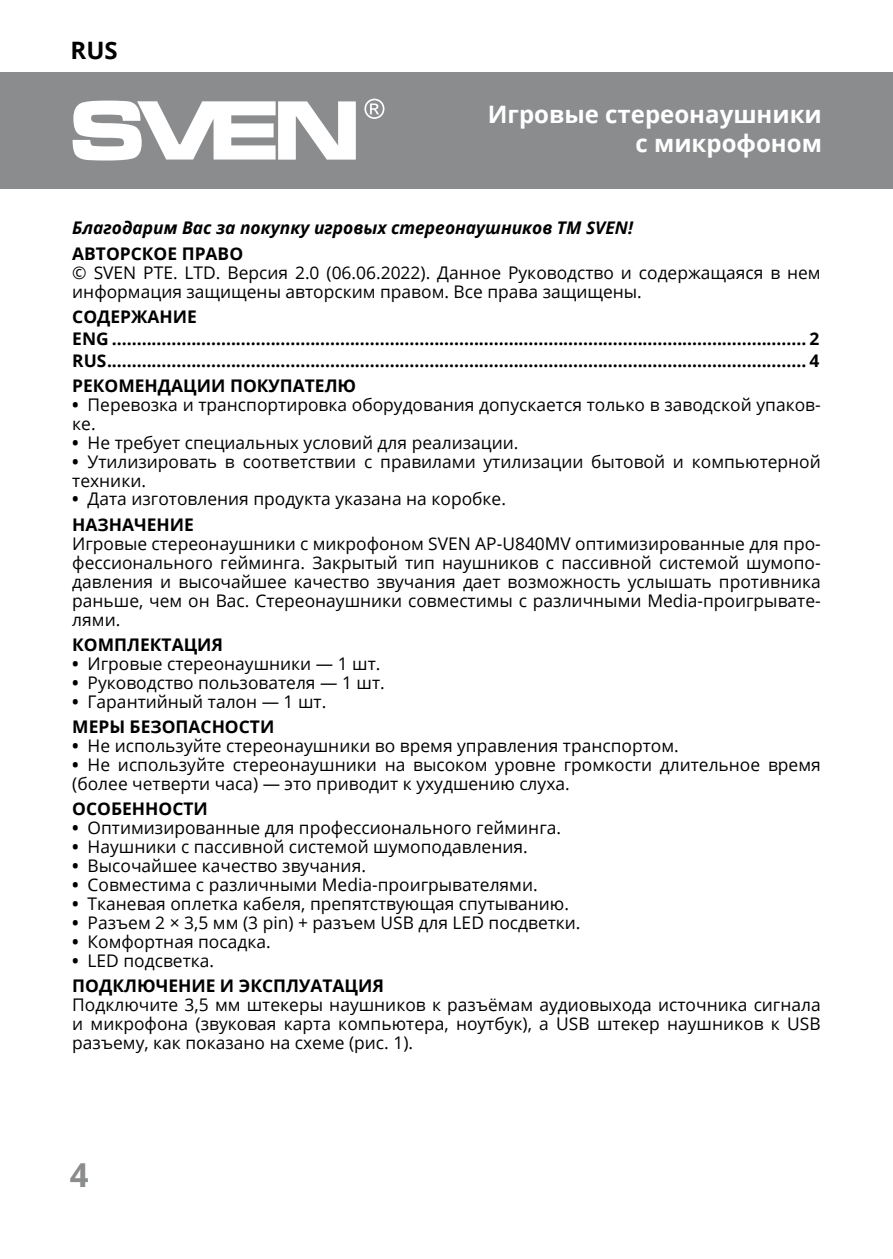
<style>
.page{position:relative;width:893px;height:1259px;background:#fff}
.page>*{position:absolute;margin:0;border:0;box-sizing:border-box;transform-origin:0 0}
.t1{font:700 33px "Open Sans";color:#8a8c8e}
.t2{font:700 24px/28.5px "Open Sans";color:#fff;text-align:right}
.t3{font:700 24px "Open Sans";color:#000}
.t4{font:17.4px/18.9px "Open Sans";color:#000}
.t5{font:700 17.4px/21.6px "Open Sans";color:#000}
.t6{font:italic 700 17.4px "Open Sans";color:#000}
.s1{font-weight:700}
.s2{font-weight:400}
</style>
<div class="page">
<div style="left:0;top:72px;width:893px;height:117px;background:#8a8c8e"></div>
<svg style="left:73px;top:101px;width:283px;height:59px"></svg>
<svg style="left:364px;top:99px;width:20px;height:20px"></svg>
<h2 class="t3" style="left:71px;top:34px;width:49px">RUS</h2>
<h2 class="t2" style="left:488px;top:99px;width:336px">Игровые стереонаушники с микрофоном</h2>
<p class="t6" style="left:72px;top:216px;width:562px">Благодарим Вас за покупку игровых стереонаушников ТМ SVEN!</p>
<p class="t5" style="left:72px;top:242px;width:172px">АВТОРСКОЕ ПРАВО</p>
<p class="t4" style="left:72px;top:263px;width:750px">© SVEN PTE. LTD. Версия 2.0 (06.06.2022). Данное Руководство и содержащаяся в нем информация защищены авторским правом. Все права защищены.</p>
<p class="t5" style="left:72px;top:306px;width:748px">СОДЕРЖАНИЕ<br>ENG ............................................................................................................................................ 2<br>RUS............................................................................................................................................. 4</p>
<p class="t5" style="left:72px;top:374px;width:285px">РЕКОМЕНДАЦИИ ПОКУПАТЕЛЮ</p>
<p class="t4" style="left:72px;top:395px;width:750px"><span class="s1">•</span> Перевозка и транспортировка оборудования допускается только в заводской упаков&shy;ке.</p>
<p class="t4" style="left:72px;top:432px;width:448px"><span class="s1">•</span> Не требует специальных условий для реализации.</p>
<p class="t4" style="left:72px;top:451px;width:750px"><span class="s1">•</span> Утилизировать в соответствии с правилами утилизации бытовой и компьютерной техники.</p>
<p class="t4" style="left:72px;top:486px;width:435px;line-height:25.5px"><span class="s1">•</span> Дата изготовления продукта указана на коробке.<br><span class="s1">НАЗНАЧЕНИЕ</span></p>
<p class="t4" style="left:72px;top:533px;width:750px;text-align:justify">Игровые стереонаушники с микрофоном SVEN AP-U840MV оптимизированные для про&shy;фессионального гейминга. Закрытый тип наушников с пассивной системой шумопо&shy;давления и высочайшее качество звучания дает возможность услышать противника раньше, чем он Вас. Стереонаушники совместимы с различными Media-проигрывате&shy;лями.</p>
<p class="t5" style="left:72px;top:633px;width:152px">КОМПЛЕКТАЦИЯ</p>
<p class="t4" style="left:72px;top:654px;width:310px"><span class="s1">•</span> Игровые стереонаушники ― 1 шт.</p>
<p class="t4" style="left:72px;top:672px;width:314px"><span class="s1">•</span> Руководство пользователя ― 1 шт.</p>
<p class="t4" style="left:72px;top:688px;width:256px;line-height:25.5px"><span class="s1">•</span> Гарантийный талон ― 1 шт.<br><span class="s1">МЕРЫ БЕЗОПАСНОСТИ</span></p>
<p class="t4" style="left:72px;top:736px;width:608px"><span class="s1">•</span> Не используйте стереонаушники во время управления транспортом.</p>
<p class="t4" style="left:72px;top:755px;width:750px"><span class="s1">•</span> Не используйте стереонаушники на высоком уровне громкости длительное время (более четверти часа) ― это приводит к ухудшению слуха.</p>
<p class="t5" style="left:72px;top:798px;width:137px">ОСОБЕННОСТИ</p>
<p class="t4" style="left:72px;top:818px;width:490px"><span class="s1">•</span> Оптимизированные для профессионального гейминга.</p>
<p class="t4" style="left:72px;top:837px;width:457px"><span class="s1">•</span> Наушники с пассивной системой шумоподавления.</p>
<p class="t4" style="left:72px;top:856px;width:295px"><span class="s1">•</span> Высочайшее качество звучания.</p>
<p class="t4" style="left:72px;top:875px;width:467px"><span class="s1">•</span> Совместима с различными Media-проигрывателями.</p>
<p class="t4" style="left:72px;top:893px;width:498px"><span class="s1">•</span> Тканевая оплетка кабеля, препятствующая спутыванию.</p>
<p class="t4" style="left:72px;top:912px;width:510px"><span class="s1">•</span> Разъем 2 × 3,5 мм (3 pin) + разъем USB для LED посдветки.</p>
<p class="t4" style="left:72px;top:931px;width:200px"><span class="s1">•</span> Комфортная посадка.</p>
<p class="t5" style="left:72px;top:947px;width:313px;line-height:25.5px">• <span class="s2">LED подсветка.<br></span>ПОДКЛЮЧЕНИЕ И ЭКСПЛУАТАЦИЯ</p>
<p class="t4" style="left:72px;top:995px;width:750px;text-align:justify">Подключите 3,5 мм штекеры наушников к разъёмам аудиовыхода источника сигнала и микрофона (звуковая карта компьютера, ноутбук), а USB штекер наушников к USB разъему, как показано на схеме (рис. 1).</p>
<h1 class="t1" style="left:70px;top:1151px;width:20px">4</h1>
</div>
